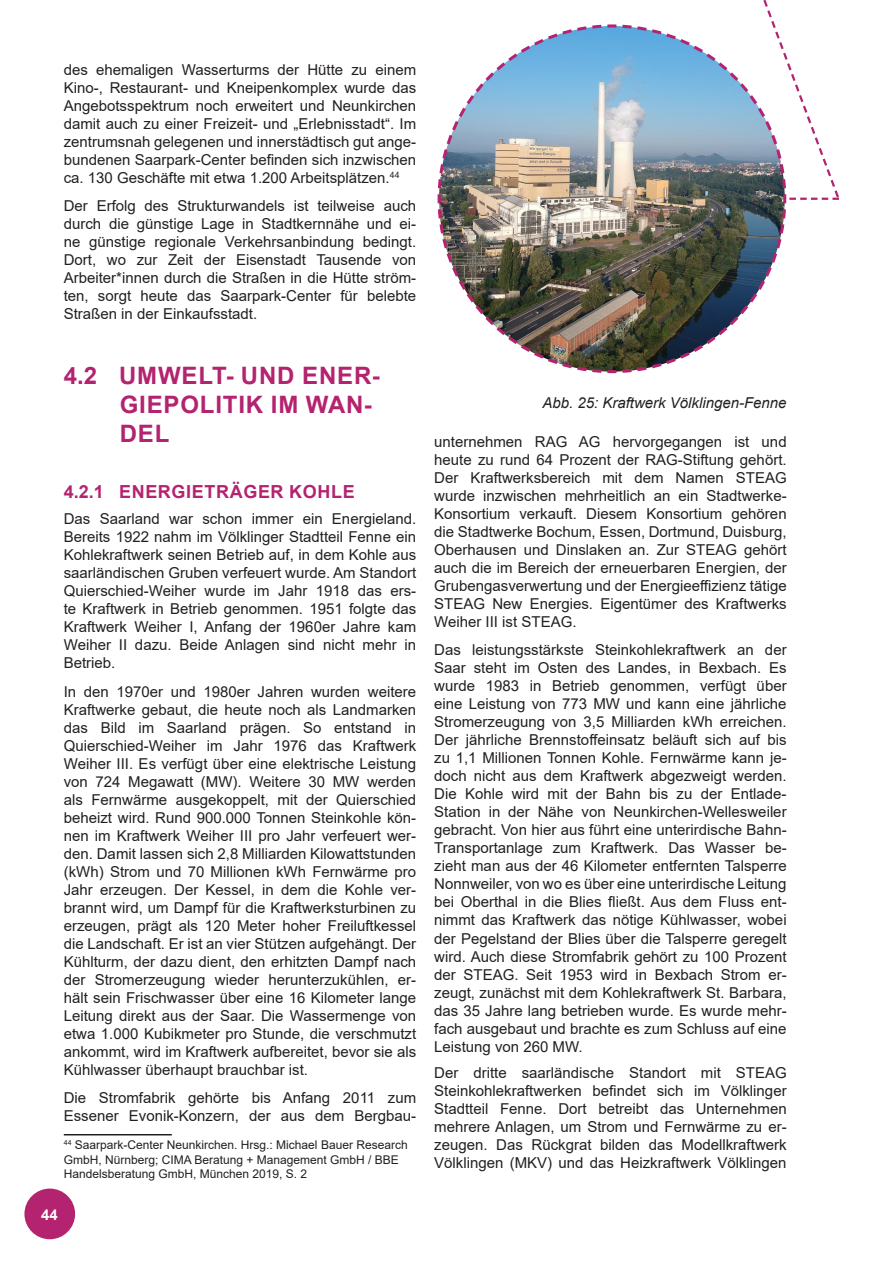
<style>
.page{position:relative;width:893px;height:1263px;background:#fff}
.page>*{position:absolute;margin:0;border:0;box-sizing:border-box;transform-origin:0 0}
.Überschrift_2{font:700 24px/28.8px "Arial";letter-spacing:.035em;color:#b4236f}
.Überschrift_3{font:700 18px "Arial";letter-spacing:.035em;color:#b4236f}
.Fließtext{font:15px/18px "Arial";color:#231f20;text-align:justify}
.Fließtext-2{font:italic 15px "Arial";color:#231f20}
.t1{font:700 15px "Arial";color:#fff}
.Fußnote{font:12px/14.4px "Arial";color:#231f20}
</style>
<div class="page">
<div style="left:24px;top:1188px;width:51px;height:51px;background:#b4236f;border-radius:50%"></div>
<hr style="left:64px;top:1134px;width:108px;height:1px;background:#231f20">
<svg style="left:763px;top:0;width:76px;height:200px"></svg>
<img style="left:437px;top:23px;width:351px;height:351px">
<p class="Fließtext" style="left:64px;top:60px;width:354px">des ehemaligen Wasserturms der Hütte zu einem Kino-, Restaurant- und Kneipenkomplex wurde das Angebotsspektrum noch erweitert und Neunkirchen damit auch zu einer Freizeit- und „Erlebnisstadt“. Im zentrumsnah gelegenen und innerstädtisch gut ange&shy;bundenen Saarpark-Center befinden sich inzwischen ca. 130 Geschäfte mit etwa 1.200 Arbeitsplätzen.<sup>44</sup></p>
<p class="Fließtext" style="left:64px;top:197px;width:354px">Der Erfolg des Strukturwandels ist teilweise auch durch die günstige Lage in Stadtkernnähe und ei&shy;ne günstige regionale Verkehrsanbindung bedingt.<br>Dort, wo zur Zeit der Eisenstadt Tausende von Arbeiter*innen durch die Straßen in die Hütte ström&shy;ten, sorgt heute das Saarpark-Center für belebte Straßen in der Einkaufsstadt.</p>
<p class="Überschrift_2" style="left:120px;top:362px;width:262px;text-indent:-56px">4.2 UMWELT- UND ENER-<br>GIEPOLITIK IM WAN-<br>DEL</p>
<p class="Überschrift_3" style="left:64px;top:478px;width:293px">4.2.1 ENERGIETRÄGER KOHLE</p>
<p class="Fließtext" style="left:64px;top:510px;width:354px">Das Saarland war schon immer ein Energieland.<br>Bereits 1922 nahm im Völklinger Stadtteil Fenne ein Kohlekraftwerk seinen Betrieb auf, in dem Kohle aus saarländischen Gruben verfeuert wurde. Am Standort Quierschied-Weiher wurde im Jahr 1918 das ers&shy;te Kraftwerk in Betrieb genommen. 1951 folgte das Kraftwerk Weiher I, Anfang der 1960er Jahre kam Weiher II dazu. Beide Anlagen sind nicht mehr in Betrieb.</p>
<p class="Fließtext" style="left:64px;top:682px;width:354px">In den 1970er und 1980er Jahren wurden weitere Kraftwerke gebaut, die heute noch als Landmarken das Bild im Saarland prägen. So entstand in Quierschied-Weiher im Jahr 1976 das Kraftwerk Weiher III. Es verfügt über eine elektrische Leistung von 724 Megawatt (MW). Weitere 30 MW werden als Fernwärme ausgekoppelt, mit der Quierschied beheizt wird. Rund 900.000 Tonnen Steinkohle kön&shy;nen im Kraftwerk Weiher III pro Jahr verfeuert wer&shy;den. Damit lassen sich 2,8 Milliarden Kilowattstunden (kWh) Strom und 70 Millionen kWh Fernwärme pro Jahr erzeugen. Der Kessel, in dem die Kohle ver&shy;brannt wird, um Dampf für die Kraftwerksturbinen zu erzeugen, prägt als 120 Meter hoher Freiluftkessel die Landschaft. Er ist an vier Stützen aufgehängt. Der Kühlturm, der dazu dient, den erhitzten Dampf nach der Stromerzeugung wieder herunterzukühlen, er&shy;hält sein Frischwasser über eine 16 Kilometer lange Leitung direkt aus der Saar. Die Wassermenge von etwa 1.000 Kubikmeter pro Stunde, die verschmutzt ankommt, wird im Kraftwerk aufbereitet, bevor sie als Kühlwasser überhaupt brauchbar ist.</p>
<p class="Fließtext" style="left:64px;top:1089px;width:354px">Die Stromfabrik gehörte bis Anfang 2011 zum<br>Essener Evonik-Konzern, der aus dem Bergbau-</p>
<p class="Fußnote" style="left:64px;top:1138px;width:345px"><sup>44</sup> Saarpark-Center Neunkirchen. Hrsg.: Michael Bauer Research<br>GmbH, Nürnberg; CIMA Beratung + Management GmbH / BBE<br>Handelsberatung GmbH, München 2019, S. 2</p>
<p class="t1" style="left:41px;top:1204px;width:18px">44</p>
<p class="Fließtext-2" style="left:542px;top:393px;width:246px">Abb. 25: Kraftwerk Völklingen-Fenne</p>
<p class="Fließtext" style="left:434px;top:432px;width:354px">unternehmen RAG AG hervorgegangen ist und heute zu rund 64 Prozent der RAG-Stiftung gehört.<br>Der Kraftwerksbereich mit dem Namen STEAG wurde inzwischen mehrheitlich an ein Stadtwerke-Konsortium verkauft. Diesem Konsortium gehören die Stadtwerke Bochum, Essen, Dortmund, Duisburg, Oberhausen und Dinslaken an. Zur STEAG gehört auch die im Bereich der erneuerbaren Energien, der Grubengasverwertung und der Energieeffizienz tätige STEAG New Energies. Eigentümer des Kraftwerks Weiher III ist STEAG.</p>
<p class="Fließtext" style="left:434px;top:641px;width:354px">Das leistungsstärkste Steinkohlekraftwerk an der Saar steht im Osten des Landes, in Bexbach. Es wurde 1983 in Betrieb genommen, verfügt über eine Leistung von 773 MW und kann eine jährliche Stromerzeugung von 3,5 Milliarden kWh erreichen.<br>Der jährliche Brennstoffeinsatz beläuft sich auf bis zu 1,1 Millionen Tonnen Kohle. Fernwärme kann je&shy;doch nicht aus dem Kraftwerk abgezweigt werden.<br>Die Kohle wird mit der Bahn bis zu der Entlade-Station in der Nähe von Neunkirchen-Wellesweiler gebracht. Von hier aus führt eine unterirdische Bahn-Transportanlage zum Kraftwerk. Das Wasser be&shy;zieht man aus der 46 Kilometer entfernten Talsperre Nonnweiler, von wo es über eine unterirdische Leitung bei Oberthal in die Blies fließt. Aus dem Fluss ent&shy;nimmt das Kraftwerk das nötige Kühlwasser, wobei der Pegelstand der Blies über die Talsperre geregelt wird. Auch diese Stromfabrik gehört zu 100 Prozent der STEAG. Seit 1953 wird in Bexbach Strom er&shy;zeugt, zunächst mit dem Kohlekraftwerk St. Barbara, das 35 Jahre lang betrieben wurde. Es wurde mehr&shy;fach ausgebaut und brachte es zum Schluss auf eine Leistung von 260 MW.</p>
<p class="Fließtext" style="left:434px;top:1064px;width:354px">Der dritte saarländische Standort mit STEAG Steinkohlekraftwerken befindet sich im Völklinger Stadtteil Fenne. Dort betreibt das Unternehmen mehrere Anlagen, um Strom und Fernwärme zu er&shy;zeugen. Das Rückgrat bilden das Modellkraftwerk Völklingen (MKV) und das Heizkraftwerk Völklingen</p>
</div>
